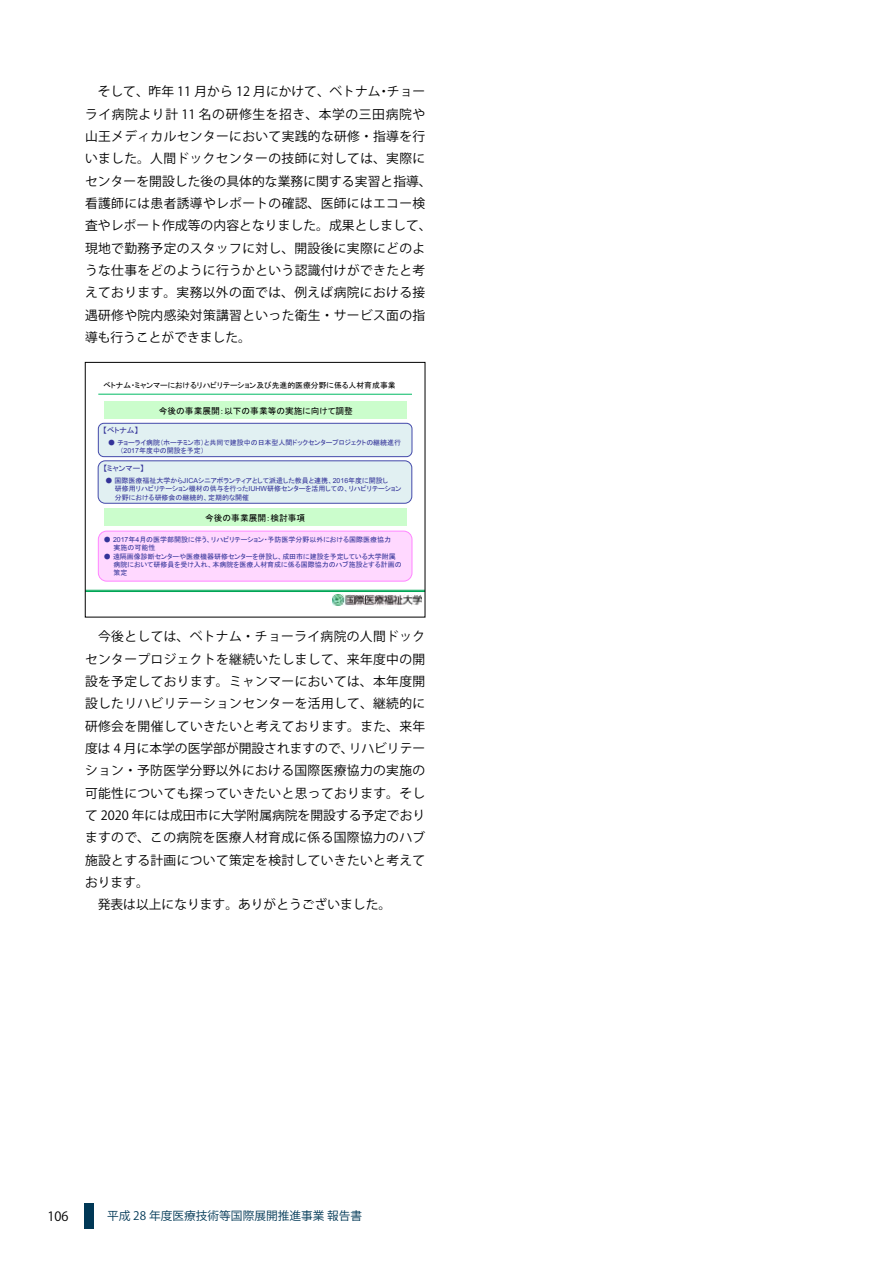
<style>
.page{position:relative;width:893px;height:1263px;background:#fff}
.page>*{position:absolute;margin:0;border:0;box-sizing:border-box;transform-origin:0 0}
.t1{font:12.75px/22.4px "Koz Go Pr 6 N";letter-spacing:.03em;color:#000}
.t2{font:11.7px "Koz Go Pr 6 N";color:#003856}
.t3{font:8.7px "MS P Gothic";color:#000}
.t4{font:7.8px "MS P Gothic";color:#000}
.t5{font:7.8px "MS P Gothic";color:#339}
.t6{font:6.9px/8.2px "MS P Gothic";color:#339}
.s1{font-family:"Arial"}
.s2{color:#4349aa}
</style>
<div class="page">
<div style="left:84px;top:1203px;width:10px;height:25px;background:#003856"></div>
<img style="left:333px;top:595px;width:88px;height:11px">
<hr style="left:85px;top:590px;width:340px;height:1px;background:#00a656">
<hr style="left:85px;top:591px;width:340px;height:1px;background:#00a656">
<hr style="left:98px;top:394px;width:314px;height:1px;background:#00ba63">
<div style="left:105px;top:402px;width:302px;height:17px;background:#cbfdcc"></div>
<div style="left:98px;top:423px;width:314px;height:34px;background:#e1f0f2;border-radius:6px"></div>
<div style="left:98px;top:423px;width:314px;height:34px;border:1px solid #4349aa;border-radius:6px"></div>
<div style="left:98px;top:461px;width:314px;height:42px;background:#e1f0f2;border-radius:7px"></div>
<div style="left:98px;top:460px;width:314px;height:44px;border:1px solid #4349aa;border-radius:7px"></div>
<div style="left:104px;top:508px;width:302px;height:18px;background:#cbfdcc"></div>
<div style="left:98px;top:531px;width:314px;height:50px;background:#ffd8ff;border-radius:8px"></div>
<div style="left:98px;top:531px;width:314px;height:51px;border:1px solid #ff85ff;border-radius:8px"></div>
<p class="t1" style="left:85px;top:81px;width:348px">　そして、昨年 11 月から 12 月にかけて、ベトナム・チョーライ病院より計 11 名の研修生を招き、本学の三田病院や山王メディカルセンターにおいて実践的な研修・指導を行いました。人間ドックセンターの技師に対しては、実際にセンターを開設した後の具体的な業務に関する実習と指導、看護師には患者誘導やレポートの確認、医師にはエコー検査やレポート作成等の内容となりました。成果としまして、現地で勤務予定のスタッフに対し、開設後に実際にどのような仕事をどのように行うかという認識付けができたと考えております。実務以外の面では、例えば病院における接遇研修や院内感染対策講習といった衛生・サービス面の指導も行うことができました。</p>
<p class="t4" style="left:103px;top:381px;width:294px">ベトナム・ミャンマーにおけるリハビリテーション及び先進的医療分野に係る人材育成事業</p>
<p class="t5" style="left:103px;top:426px;width:37px">【ベトナム】</p>
<p class="t6" style="left:120px;top:438px;width:292px;line-height:8.7px;text-indent:-12px">● チョーライ病院（ホーチミン市）と共同で建設中の日本型人間ドックセンタープロジェクトの継続進行　　（<span class="s1">2017</span>年度中の開設を予定）</p>
<p class="t5" style="left:103px;top:464px;width:42px">【ミャンマー】</p>
<p class="t6" style="left:115px;top:476px;width:288px;text-indent:-9px">● 国際医療福祉大学から<span class="s1">JICA</span>シニアボランティアとして派遣した教員と連携<span class="s2">、</span><span class="s1">2016</span>年度に開設し<br>研修用リハビリテーション機材の供与を行った<span class="s1">IUHW</span>研修センターを活用しての<span class="s2">、</span>リハビリテーション分野における研修会の継続的<span class="s2">、</span>定期的な開催</p>
<p class="t3" style="left:205px;top:513px;width:102px">今後の事業展開：検討事項</p>
<p class="t6" style="left:114px;top:536px;width:279px;text-indent:-10px">● <span class="s1">2017</span>年<span class="s1">4</span>月の医学部開設に伴う<span class="s2">、</span>リハビリテーション・予防医学分野以外における国際医療協力実施の可能性</p>
<p class="t6" style="left:114px;top:552px;width:290px;text-indent:-10px">● 遠隔画像診断センターや医療機器研修センターを併設し<span class="s2">、</span>成田市に建設を予定している大学附属病院において研修員を受け入れ<span class="s2">、</span>本病院を医療人材育成に係る国際協力のハブ施設とする計画の策定</p>
<p class="t3" style="left:159px;top:406px;width:196px">今後の事業展開：以下の事業等の実施に向けて調整</p>
<p class="t1" style="left:85px;top:626px;width:342px">　今後としては、ベトナム・チョーライ病院の人間ドックセンタープロジェクトを継続いたしまして、来年度中の開設を予定しております。ミャンマーにおいては、本年度開設したリハビリテーションセンターを活用して、継続的に研修会を開催していきたいと考えております。また、来年度は 4 月に本学の医学部が開設されますので、リハビリテーション・予防医学分野以外における国際医療協力の実施の可能性についても探っていきたいと思っております。そして 2020 年には成田市に大学附属病院を開設する予定でおりますので、この病院を医療人材育成に係る国際協力のハブ施設とする計画について策定を検討していきたいと考えております。<br>　発表は以上になります。ありがとうございました。</p>
<p class="t1" style="left:48px;top:1205px;width:23px">106</p>
<p class="t2" style="left:95px;top:1209px;width:269px">　平成 28 年度医療技術等国際展開推進事業 報告書</p>
</div>
